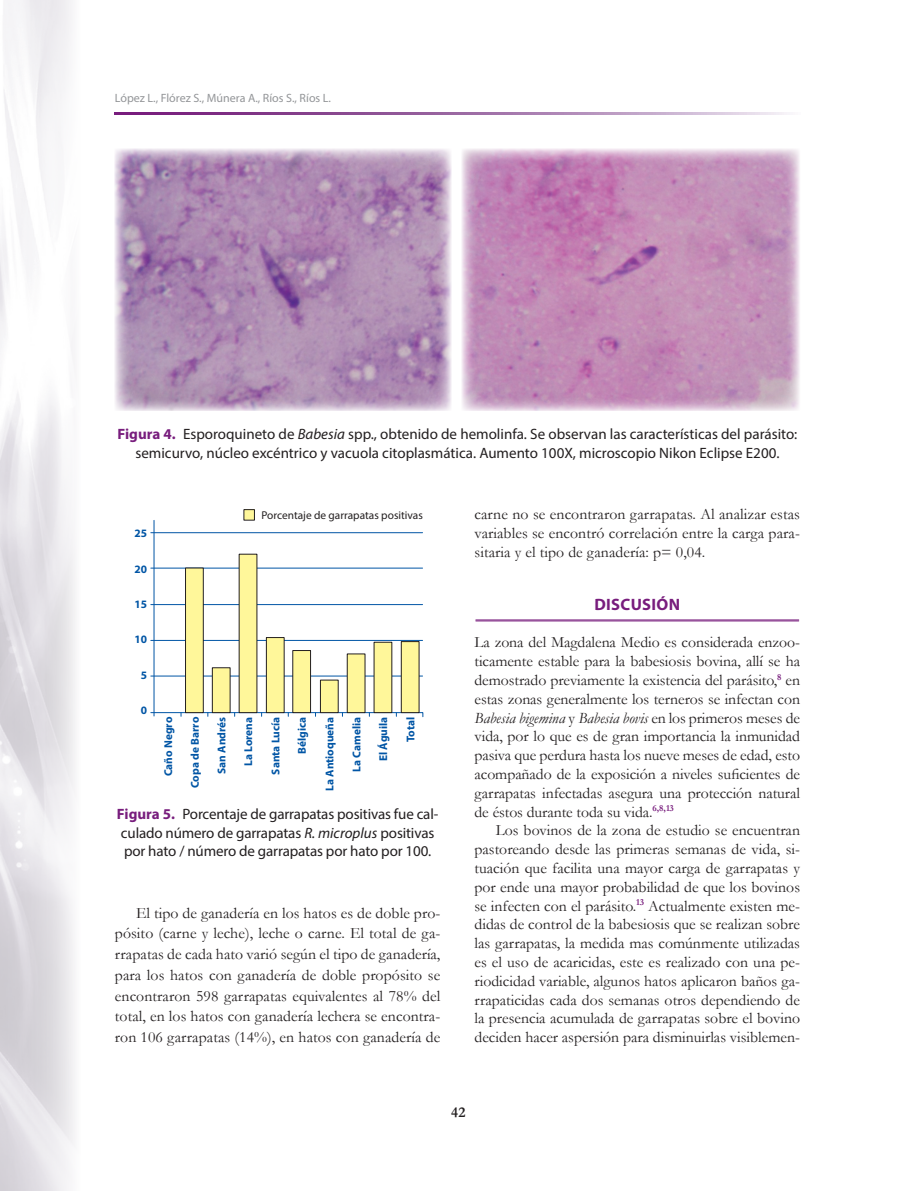
<style>
.page{position:relative;width:915px;height:1191px;background:#fff}
.page>*{position:absolute;margin:0;border:0;box-sizing:border-box;transform-origin:0 0}
.t1{font:700 16.5px "Myriad Pro";letter-spacing:.02em;color:#781d7d}
.t2{font:15.75px/18.8px "Garamond";color:#231f20;text-align:justify}
.t3{font:15px/18.6px "Myriad Pro";color:#231f20;text-align:center}
.t4{font:700 15px "Garamond";color:#231f20}
.t5{font:12px "Myriad Pro";color:#939598}
.t6{font:700 11.4px "Myriad Pro";color:#0155a5}
.t7{font:11.4px "Myriad Pro";color:#231f20}
.s1{font-weight:700;color:#781d7d}
.s2{font-style:italic}
</style>
<div class="page">
<svg style="left:115px;top:112px;width:672px;height:2px"></svg>
<img style="left:0;top:0;width:76px;height:1191px">
<hr style="left:475px;top:619px;width:323px;height:1px;background:#781d7d">
<hr style="left:475px;top:620px;width:323px;height:1px;background:#781d7d">
<img style="left:115px;top:149px;width:336px;height:262px">
<img style="left:461px;top:149px;width:338px;height:262px">
<hr style="left:151px;top:604px;width:271px;height:1px;background:#0155a5">
<hr style="left:151px;top:568px;width:271px;height:1px;background:#0155a5">
<hr style="left:151px;top:675px;width:271px;height:1px;background:#0155a5">
<hr style="left:151px;top:532px;width:271px;height:1px;background:#0155a5">
<hr style="left:151px;top:640px;width:271px;height:1px;background:#0155a5">
<hr style="left:154px;top:520px;width:1px;height:196px;background:#0155a5">
<div style="left:244px;top:509px;width:10px;height:11px;background:#fff79a"></div>
<svg style="left:150px;top:712px;width:273px;height:5px"></svg>
<div style="left:266px;top:637px;width:18px;height:75px;background:#fff79a"></div>
<div style="left:266px;top:637px;width:18px;height:76px;border:1px solid #231f20"></div>
<div style="left:212px;top:668px;width:18px;height:44px;background:#fff79a"></div>
<div style="left:212px;top:667px;width:18px;height:46px;border:1px solid #231f20"></div>
<div style="left:239px;top:554px;width:18px;height:158px;background:#fff79a"></div>
<div style="left:293px;top:650px;width:17px;height:62px;background:#fff79a"></div>
<div style="left:292px;top:650px;width:19px;height:63px;border:1px solid #231f20"></div>
<div style="left:320px;top:680px;width:18px;height:32px;background:#fff79a"></div>
<div style="left:320px;top:679px;width:18px;height:34px;border:1px solid #231f20"></div>
<div style="left:347px;top:654px;width:18px;height:58px;background:#fff79a"></div>
<div style="left:347px;top:653px;width:18px;height:60px;border:1px solid #231f20"></div>
<div style="left:374px;top:642px;width:17px;height:70px;background:#fff79a"></div>
<div style="left:401px;top:641px;width:18px;height:71px;background:#fff79a"></div>
<div style="left:401px;top:641px;width:18px;height:72px;border:1px solid #231f20"></div>
<div style="left:185px;top:568px;width:18px;height:144px;background:#fff79a"></div>
<div style="left:185px;top:567px;width:19px;height:146px;border:1px solid #231f20"></div>
<p class="t5" style="left:115px;top:90px;width:217px">López L., Flórez S., Múnera A., Ríos S., Ríos L.</p>
<p class="t3" style="left:117px;top:424px;width:681px"><span class="s1">Figura 4.</span> Esporoquineto de <span class="s2">Babesia</span> spp., obtenido de hemolinfa. Se observan las características del parásito: semicurvo, núcleo excéntrico y vacuola citoplasmática. Aumento 100X, microscopio Nikon Eclipse E200.</p>
<p class="t6" style="left:134px;top:526px;width:14px">25</p>
<p class="t6" style="left:134px;top:561px;width:14px">20</p>
<p class="t6" style="left:134px;top:597px;width:14px">15</p>
<p class="t6" style="left:134px;top:632px;width:14px">10</p>
<p class="t6" style="left:141px;top:667px;width:8px">5</p>
<p class="t6" style="left:141px;top:702px;width:8px">0</p>
<p class="t7" style="left:261px;top:508px;width:163px">Porcentaje de garrapatas positivas</p>
<p class="t6" style="left:214px;top:774px;width:59px;rotate:-90deg">San Andrés</p>
<p class="t6" style="left:187px;top:788px;width:73px;rotate:-90deg">Copa de Barro</p>
<p class="t6" style="left:376px;top:761px;width:46px;rotate:-90deg">El Águila</p>
<p class="t6" style="left:161px;top:776px;width:61px;rotate:-90deg">Caño Negro</p>
<p class="t6" style="left:349px;top:771px;width:56px;rotate:-90deg">La Camelia</p>
<p class="t6" style="left:241px;top:766px;width:51px;rotate:-90deg">La Lorena</p>
<p class="t6" style="left:294px;top:754px;width:38px;rotate:-90deg">Bélgica</p>
<p class="t6" style="left:322px;top:791px;width:75px;rotate:-90deg">La Antioqueña</p>
<p class="t6" style="left:403px;top:742px;width:27px;rotate:-90deg">Total</p>
<p class="t6" style="left:268px;top:774px;width:59px;rotate:-90deg">Santa Lucía</p>
<p class="t3" style="left:117px;top:804px;width:323px;text-align:left"><span class="s1">Figura 5.</span> Porcentaje de garrapatas positivas fue cal&shy;culado número de garrapatas <span class="s2">R. microplus</span> positivas por hato / número de garrapatas por hato por 100.</p>
<p class="t2" style="left:115px;top:902px;width:327px;line-height:20.7px;text-indent:21px">El tipo de ganadería en los hatos es de doble pro&shy;pósito (carne y leche), leche o carne. El total de ga&shy;rrapatas de cada hato varió según el tipo de ganadería, para los hatos con ganadería de doble propósito se encontraron 598 garrapatas equivalentes al 78% del total, en los hatos con ganadería lechera se encontra&shy;ron 106 garrapatas (14%), en hatos con ganadería de</p>
<p class="t2" style="left:474px;top:504px;width:327px">carne no se encontraron garrapatas. Al analizar estas variables se encontró correlación entre la carga para&shy;sitaria y el tipo de ganadería: p= 0,04.</p>
<p class="t1" style="left:594px;top:593px;width:85px">DISCUSIÓN</p>
<p class="t2" style="left:474px;top:632px;width:327px">La zona del Magdalena Medio es considerada enzoo&shy;ticamente estable para la babesiosis bovina, allí se ha demostrado previamente la existencia del parásito,<sup>8</sup> en estas zonas generalmente los terneros se infectan con <span class="s2">Babesia bigemina</span> y <span class="s2">Babesia bovis</span> en los primeros meses de vida, por lo que es de gran importancia la inmunidad pasiva que perdura hasta los nueve meses de edad, esto acompañado de la exposición a niveles suficientes de garrapatas infectadas asegura una protección natural de éstos durante toda su vida.<sup>6,8,13</sup></p>
<p class="t2" style="left:474px;top:820px;width:327px;text-indent:21px">Los bovinos de la zona de estudio se encuentran pastoreando desde las primeras semanas de vida, si&shy;tuación que facilita una mayor carga de garrapatas y por ende una mayor probabilidad de que los bovinos se infecten con el parásito.<sup>13</sup> Actualmente existen me&shy;didas de control de la babesiosis que se realizan sobre las garrapatas, la medida mas comúnmente utilizadas es el uso de acaricidas, este es realizado con una pe&shy;riodicidad variable, algunos hatos aplicaron baños ga&shy;rrapaticidas cada dos semanas otros dependiendo de la presencia acumulada de garrapatas sobre el bovino deciden hacer aspersión para disminuirlas visiblemen-</p>
<p class="t4" style="left:451px;top:1102px;width:16px">42</p>
</div>
